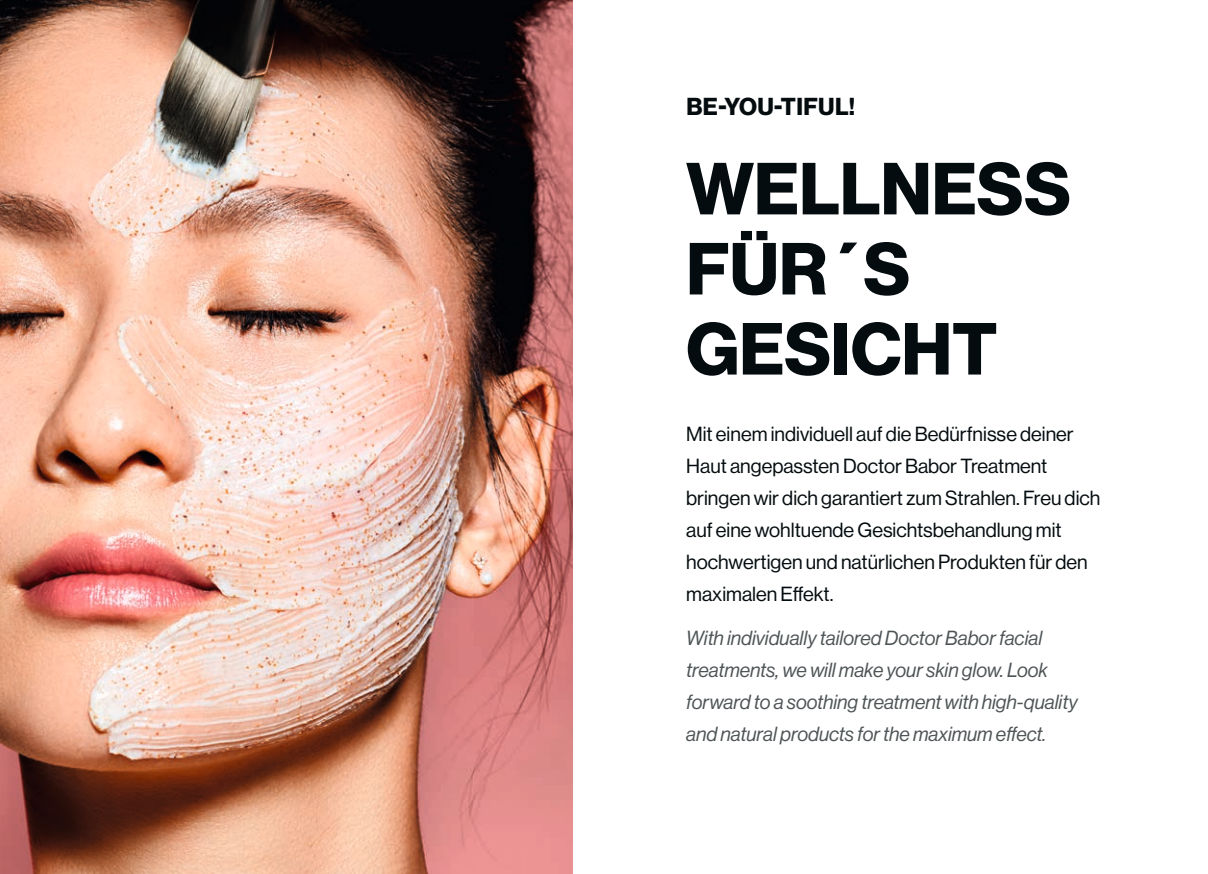
<style>
.page{position:relative;width:1208px;height:874px;background:#fff}
.page>*{position:absolute;margin:0;border:0;box-sizing:border-box;transform-origin:0 0}
.t1{font:72px/80px "N Haas Grotesk DS Pro 75 Bd";color:#050c0f}
.t2{font:24px "N Haas Grotesk DS Pro 75 Bd";letter-spacing:.015em;color:#050c0f}
.t3{font:20px/32px "N Haas Grotesk DS Pro 55 Rg";color:#050c0f}
.t4{font:20px/32px "N Haas Grotesk DS Pro 56 It";color:#4e5456}
</style>
<div class="page">
<img style="left:0;top:0;width:573px;height:873px">
<p class="t2" style="left:686px;top:92px;width:170px">BE-YOU-TIFUL!</p>
<h1 class="t1" style="left:686px;top:150px;width:386px">WELLNESS<br>FÜR´S<br>GESICHT</h1>
<p class="t3" style="left:686px;top:418px;width:416px">Mit einem individuell auf die Bedürfnisse deiner Haut angepassten Doctor Babor Treatment bringen wir dich garantiert zum Strahlen. Freu dich auf eine wohltuende Gesichtsbehandlung mit hochwertigen und natürlichen Produkten für den maximalen Effekt.</p>
<p class="t4" style="left:686px;top:621px;width:393px">With individually tailored Doctor Babor facial treatments, we will make your skin glow. Look forward to a soothing treatment with high-quality and natural products for the maximum effect.</p>
</div>
